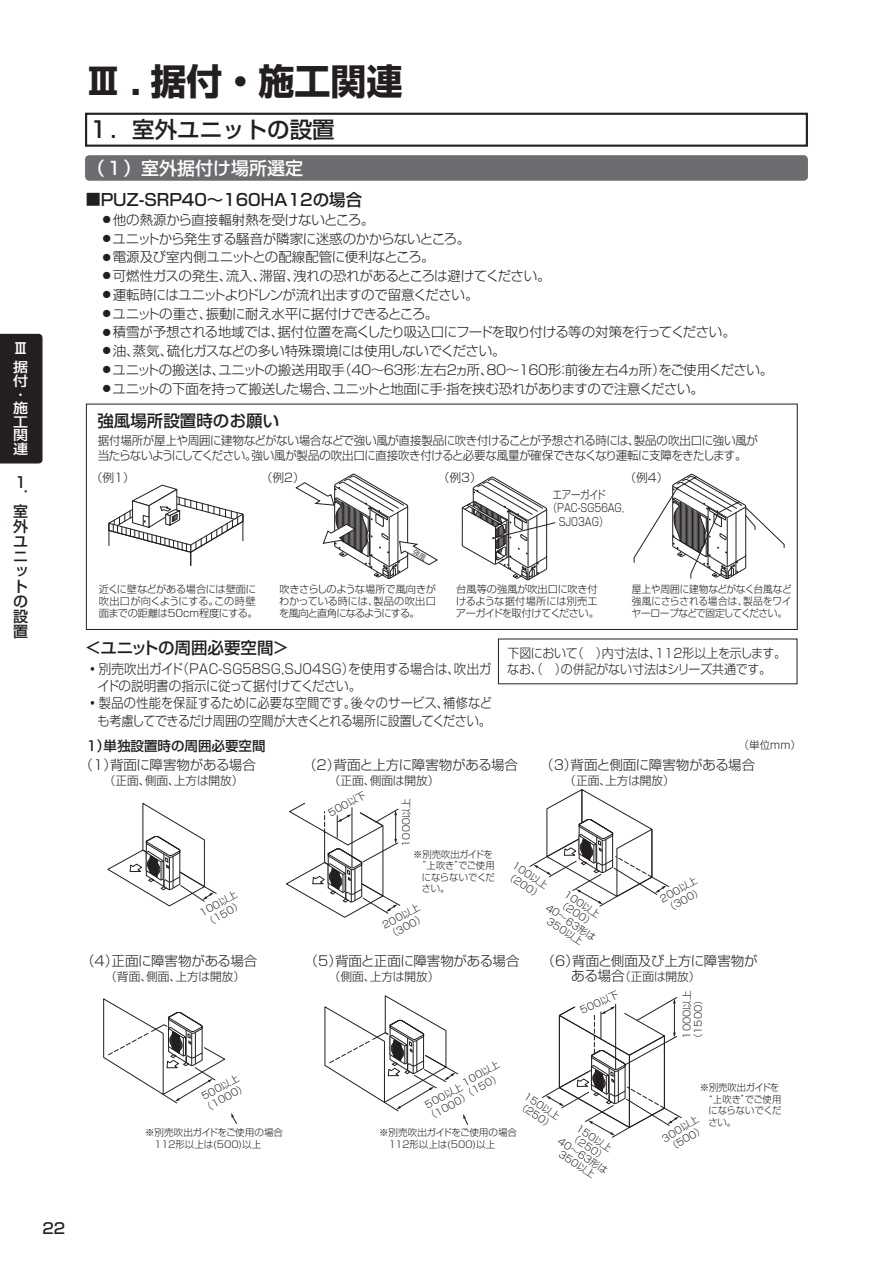
<style>
.page{position:relative;width:893px;height:1263px;background:#fff}
.page>*{position:absolute;margin:0;border:0;box-sizing:border-box;transform-origin:0 0}
.t1{font:700 36px "Shin Go Pro";color:#231f20}
.t2{font:500 22.5px "Shin Go Pro";color:#231f20}
.t3{font:500 18px "Shin Go Pro";color:#fff}
.t4{font:500 16.5px "Shin Go Pro";color:#231f20}
.t5{font:500 15px/15px "Shin Go Pro";color:#231f20}
.t6{font:500 15px "Shin Go Pro";color:#fff}
.t7{font:300 13.5px "Shin Go Pro";letter-spacing:-.03em;color:#231f20}
.t8{font:300 13.5px/17.2px "Shin Go Pro";letter-spacing:-.03em;color:#231f20;scale:.9 1}
.t9{font:300 13.5px "Shin Go Pro";letter-spacing:-.065em;color:#231f20}
.t10{font:500 13.5px "Shin Go Pro";color:#231f20}
.t11{font:500 13.5px/13.5px "Shin Go Pro";color:#fff;scale:1.11 1}
.t12{font:300 12.75px/16.5px "Shin Go Pro";letter-spacing:-.02em;color:#231f20;scale:.94 1}
.t13{font:300 12px/15px "Shin Go Pro";letter-spacing:-.03em;color:#231f20;scale:.96 1}
.t14{font:300 11.7px "Shin Go Pro";color:#231f20}
.t15{font:300 11.25px "Shin Go Pro";letter-spacing:-.095em;color:#231f20;scale:.8 1}
.t16{font:300 11.25px "Shin Go Pro";letter-spacing:-.03em;color:#231f20;scale:.8 1}
.t17{font:300 11.25px "Shin Go Pro";letter-spacing:-.03em;color:#231f20;scale:.85 1}
.t18{font:300 10.65px "Shin Go Pro";color:#231f20}
.t19{font:300 10.2px/12px "Shin Go Pro";letter-spacing:-.03em;color:#231f20}
.t20{font:300 10.2px/12.3px "Shin Go Pro";letter-spacing:-.03em;color:#231f20;text-align:justify;scale:.95 1}
.t21{font:300 9.6px/11.6px "Shin Go Pro";color:#231f20}
.t22{font:300 9.6px/11.6px "Shin Go Pro";letter-spacing:-.02em;color:#231f20}
.t23{font:300 9.6px "Shin Go Pro";letter-spacing:-.035em;color:#231f20}
.s1{font-size:15px}
.s2{font-size:12px}
.s3{font-size:13.8px}
</style>
<div class="page">
<div style="left:0;top:334px;width:43px;height:129px;background:#231f20"></div>
<div style="left:85px;top:113px;width:723px;height:34px;border:2px solid #231f20"></div>
<div style="left:86px;top:404px;width:712px;height:226px;border:1px solid #231f20"></div>
<svg style="left:108px;top:484px;width:136px;height:82px"></svg>
<svg style="left:542px;top:997px;width:140px;height:141px"></svg>
<svg style="left:103px;top:998px;width:122px;height:105px"></svg>
<svg style="left:231px;top:1113px;width:6px;height:11px"></svg>
<svg style="left:324px;top:995px;width:144px;height:130px"></svg>
<hr style="left:615px;top:1004px;width:1px;height:65px;background:#231f20">
<svg style="left:107px;top:803px;width:110px;height:104px"></svg>
<svg style="left:529px;top:789px;width:140px;height:118px"></svg>
<svg style="left:286px;top:803px;width:114px;height:115px"></svg>
<hr style="left:352px;top:807px;width:1px;height:60px;background:#231f20">
<svg style="left:461px;top:476px;width:95px;height:104px"></svg>
<svg style="left:634px;top:473px;width:151px;height:106px"></svg>
<div style="left:85px;top:155px;width:723px;height:26px;background:#6c6d70;border-radius:4px"></div>
<svg style="left:295px;top:473px;width:143px;height:106px"></svg>
<p class="t6" style="left:13px;top:336px;width:14px">Ⅲ</p>
<p class="t11" style="left:13px;top:359px;width:15px">据付</p>
<p class="t11" style="left:29px;top:391px;width:8px;rotate:90deg">･</p>
<p class="t11" style="left:13px;top:400px;width:15px;text-align:justify">施工関連</p>
<p class="t5" style="left:13px;top:473px;width:16px">１．室外ユニットの設置</p>
<p class="t5" style="left:43px;top:1219px;width:24px">22</p>
<h1 class="t1" style="left:85px;top:53px;width:319px">Ⅲ . 据付・施工関連</h1>
<h2 class="t2" style="left:87px;top:111px;width:249px">１．室外ユニットの設置</h2>
<h3 class="t3" style="left:87px;top:153px;width:217px">（１）室外据付け場所選定</h3>
<p class="t4" style="left:86px;top:186px;width:278px"><span class="s1">■</span>PUZ-SRP40～160HA12の場合</p>
<p class="t7" style="left:101px;top:209px;width:275px"><span class="s2">●</span>他の熱源から直接輻射熱を受けないところ。</p>
<p class="t7" style="left:101px;top:227px;width:371px"><span class="s2">●</span>ユニットから発生する騒音が隣家に迷惑のかからないところ。</p>
<p class="t7" style="left:101px;top:246px;width:336px"><span class="s2">●</span>電源及び室内側ユニットとの配線配管に便利なところ。</p>
<p class="t7" style="left:101px;top:265px;width:451px"><span class="s2">●</span>可燃性ガスの発生、流入、滞留、洩れの恐れがあるところは避けてください。</p>
<p class="t7" style="left:101px;top:284px;width:379px"><span class="s2">●</span>運転時にはユニットよりドレンが流れ出ますので留意ください。</p>
<p class="t7" style="left:101px;top:302px;width:339px"><span class="s2">●</span>ユニットの重さ、振動に耐え水平に据付けできるところ。</p>
<p class="t7" style="left:101px;top:321px;width:637px"><span class="s2">●</span>積雪が予想される地域では、据付位置を高くしたり吸込口にフードを取り付ける等の対策を行ってください。</p>
<p class="t7" style="left:101px;top:340px;width:406px"><span class="s2">●</span>油、蒸気、硫化ガスなどの多い特殊環境には使用しないでください。</p>
<p class="t9" style="left:101px;top:359px;width:674px"><span class="s2">●</span>ユニットの搬送は、ユニットの搬送用取手（４０～６３形：左右２ヵ所、８０～１６０形：前後左右4ヵ所）をご使用ください。</p>
<p class="t7" style="left:101px;top:377px;width:605px"><span class="s2">●</span>ユニットの下面を持って搬送した場合、ユニットと地面に手・指を挟む恐れがありますので注意ください。</p>
<p class="t4" style="left:97px;top:407px;width:183px">強風場所設置時のお願い</p>
<p class="t13" style="left:98px;top:431px;width:689px">据付場所が屋上や周囲に建物などがない場合などで強い風が直接製品に吹き付けることが予想される時には、製品の吹出口に強い風が当たらないようにしてください。強い風が製品の吹出口に直接吹き付けると必要な風量が確保できなくなり運転に支障をきたします。</p>
<p class="t14" style="left:91px;top:468px;width:45px">（例1）</p>
<p class="t14" style="left:261px;top:468px;width:45px">（例2）</p>
<p class="t14" style="left:438px;top:468px;width:45px">（例3）</p>
<p class="t14" style="left:624px;top:468px;width:45px">（例4）</p>
<p class="t17" style="left:553px;top:485px;width:64px">エアーガイド</p>
<p class="t15" style="left:548px;top:499px;width:105px">（PAC-SＧ５６AG，</p>
<p class="t16" style="left:559px;top:512px;width:63px">SJ03AG）</p>
<p class="t19" style="left:99px;top:582px;width:160px">近くに壁などがある場合には壁面に吹出口が向くようにする。この時壁面までの距離は50cm程度にする。</p>
<p class="t19" style="left:279px;top:582px;width:158px;text-align:justify">吹きさらしのような場所で風向きがわかっている時には、製品の吹出口を風向と直角になるようにする。</p>
<p class="t19" style="left:456px;top:582px;width:144px">台風等の強風が吹出口に吹き付けるような据付場所には別売エアーガイドを取付けてください。</p>
<p class="t20" style="left:632px;top:582px;width:170px">屋上や周囲に建物などがなく台風など強風にさらされる場合は、製品をワイヤーロープなどで固定してください。</p>
<p class="t4" style="left:85px;top:634px;width:205px">＜ユニットの周囲必要空間＞</p>
<p class="t8" style="left:97px;top:658px;width:439px;text-indent:-11px">•別売吹出ガイド（PAC-SＧ５８SG,SJ04SG）を使用する場合は、吹出ガイドの説明書の指示に従って据付けてください。</p>
<p class="t8" style="left:86px;top:693px;width:452px;text-align:right">•製品の性能を保証するために必要な空間です。後々のサービス、補修なども考慮してできるだけ周囲の空間が大きくとれる場所に設置してください。</p>
<p class="t12" style="left:507px;top:643px;width:298px">下図において（　）内寸法は、112形以上を示します。なお、（　）の併記がない寸法はシリーズ共通です。</p>
<p class="t10" style="left:85px;top:735px;width:182px">１）単独設置時の周囲必要空間</p>
<p class="t18" style="left:738px;top:736px;width:64px">（単位mm）</p>
<p class="t7" style="left:80px;top:754px;width:178px">（1）背面に障害物がある場合</p>
<p class="t14" style="left:104px;top:770px;width:141px">（正面、側面、上方は開放）</p>
<p class="t7" style="left:303px;top:754px;width:217px">（2）背面と上方に障害物がある場合</p>
<p class="t14" style="left:329px;top:770px;width:112px">（正面、側面は開放）</p>
<p class="t7" style="left:540px;top:754px;width:217px">（3）背面と側面に障害物がある場合</p>
<p class="t14" style="left:564px;top:770px;width:112px">（正面、上方は開放）</p>
<p class="t21" style="left:197px;top:907px;width:42px;rotate:-29deg">100以上（150）</p>
<p class="t7" style="left:81px;top:950px;width:178px">（4）正面に障害物がある場合</p>
<p class="t14" style="left:105px;top:966px;width:141px">（背面、側面、上方は開放）</p>
<p class="t21" style="left:326px;top:807px;width:42px;rotate:-29deg">500以下</p>
<p class="t21" style="left:399px;top:847px;width:50px;rotate:-90deg">1000以上</p>
<p class="t23" style="left:413px;top:846px;width:81px">※別売吹出ガイドを</p>
<p class="t21" style="left:413px;top:859px;width:83px">　”上吹き”でご使用</p>
<p class="t21" style="left:422px;top:870px;width:75px">にならないでくだ</p>
<p class="t21" style="left:422px;top:882px;width:29px">さい。</p>
<p class="t21" style="left:380px;top:920px;width:42px;rotate:-29deg">200以上（300）</p>
<p class="t21" style="left:517px;top:858px;width:42px;rotate:33deg">100以上（200）</p>
<p class="t21" style="left:564px;top:879px;width:59px;line-height:21px;text-align:center;rotate:33deg">100以上<br>40～63形は</p>
<p class="t21" style="left:566px;top:892px;width:42px;line-height:21px;rotate:33deg">（200）<br>350以上</p>
<p class="t21" style="left:657px;top:893px;width:42px;rotate:-29deg">200以上（300）</p>
<p class="t7" style="left:305px;top:950px;width:217px">（5）背面と正面に障害物がある場合</p>
<p class="t14" style="left:329px;top:966px;width:112px">（側面、上方は開放）</p>
<p class="t7" style="left:542px;top:950px;width:218px">（6）背面と側面及び上方に障害物が</p>
<p class="t14" style="left:571px;top:967px;width:131px"><span class="s3">ある場合</span>（正面は開放）</p>
<p class="t21" style="left:578px;top:1004px;width:42px;rotate:-24deg">500以下</p>
<p class="t21" style="left:680px;top:1043px;width:54px;text-align:center;rotate:-90deg">1000以上（1500）</p>
<p class="t21" style="left:456px;top:1079px;width:47px;text-align:center;rotate:-29deg">100以上（150）</p>
<p class="t21" style="left:195px;top:1093px;width:50px;text-align:center;rotate:-29deg">500以上（1000）</p>
<p class="t21" style="left:145px;top:1125px;width:140px">※別売吹出ガイドをご使用の場合　１１２形以上は(500)以上</p>
<p class="t21" style="left:387px;top:1125px;width:131px;text-indent:-8px">※別売吹出ガイドをご使用の場合<br>１１２形以上は(500)以上</p>
<p class="t21" style="left:418px;top:1102px;width:50px;text-align:center;rotate:-29deg">500以上（1000）</p>
<p class="t21" style="left:529px;top:1089px;width:42px;rotate:33deg">150以上（250）</p>
<p class="t21" style="left:576px;top:1112px;width:59px;line-height:21px;text-align:center;rotate:33deg">150以上<br>40～63形は</p>
<p class="t21" style="left:578px;top:1125px;width:42px;line-height:21px;rotate:33deg">（250）<br>350以上</p>
<p class="t22" style="left:708px;top:1080px;width:75px;text-indent:-9px">※別売吹出ガイドを“上吹き”でご使用にならないでください。</p>
<p class="t21" style="left:659px;top:1133px;width:42px;rotate:-32deg">300以上（500）</p>
</div>
